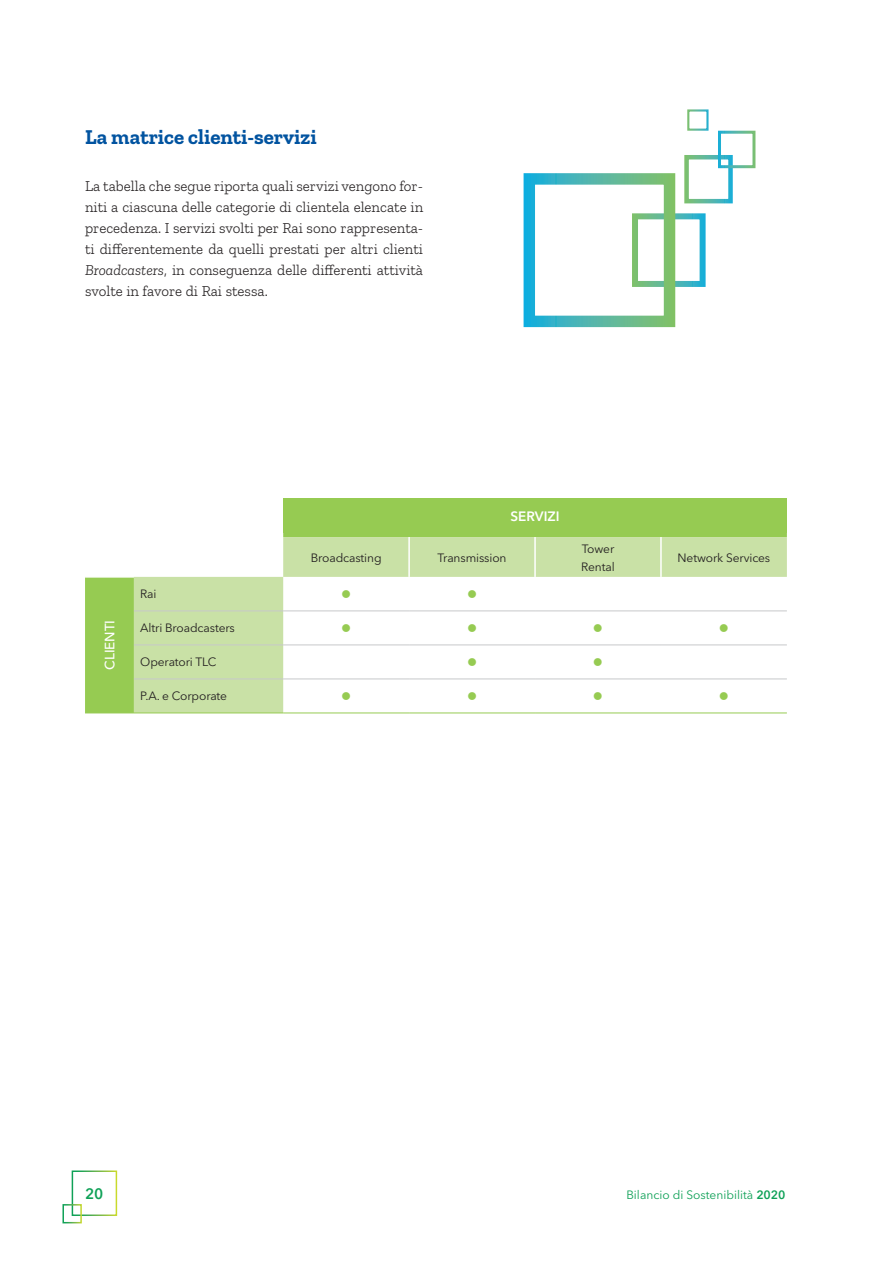
<style>
.page{position:relative;width:893px;height:1263px;background:#fff}
.page>*{position:absolute;margin:0;border:0;box-sizing:border-box;transform-origin:0 0}
.t1{font:700 21px "Zilla Slab";color:#0153a0}
.t2{font:300 15px/21px "Zilla Slab";color:#231f20;text-align:justify}
.t3{font:600 15px "Avenir Next LT Pro";color:#0fa157}
.t4{font:13.5px "Wingdings";color:#96cb52}
.t5{font:600 13.5px "Avenir Next LT Pro";color:#fff}
.t6{font:500 13.5px "Avenir Next LT Pro";color:#fff}
.t7{font:12px/18px "Avenir Next LT Pro";letter-spacing:-.01em;color:#231f20}
.t8{font:12px "Avenir Next LT Pro";color:#0fa157}
.s1{font-style:italic}
.s2{font-weight:600}
</style>
<div class="page">
<div style="left:72px;top:1170px;width:45px;height:46px;border:2px solid #fff"></div>
<div style="left:62px;top:1204px;width:20px;height:19px;border:2px solid #fff"></div>
<div style="left:718px;top:131px;width:37px;height:37px;border:3px solid #fff"></div>
<div style="left:687px;top:109px;width:21px;height:22px;border:2px solid #fff"></div>
<div style="left:283px;top:498px;width:504px;height:34px;background:#96cb52"></div>
<svg style="left:85px;top:532px;width:702px;height:180px;fill:#96cb52"></svg>
<svg style="left:134px;top:537px;width:653px;height:175px"></svg>
<hr style="left:85px;top:576px;width:49px;height:2px;background:#fff">
<hr style="left:408px;top:577px;width:2px;height:33px;background:#fff">
<hr style="left:534px;top:577px;width:2px;height:33px;background:#fff">
<hr style="left:660px;top:577px;width:2px;height:33px;background:#fff">
<hr style="left:408px;top:611px;width:2px;height:33px;background:#fff">
<hr style="left:534px;top:611px;width:2px;height:33px;background:#fff">
<hr style="left:660px;top:611px;width:2px;height:33px;background:#fff">
<hr style="left:408px;top:645px;width:2px;height:33px;background:#fff">
<hr style="left:534px;top:645px;width:2px;height:33px;background:#fff">
<hr style="left:660px;top:645px;width:2px;height:33px;background:#fff">
<hr style="left:408px;top:679px;width:2px;height:33px;background:#fff">
<hr style="left:534px;top:679px;width:2px;height:33px;background:#fff">
<hr style="left:660px;top:679px;width:2px;height:33px;background:#fff">
<hr style="left:134px;top:610px;width:149px;height:1px;background:#c7c8ca">
<hr style="left:283px;top:610px;width:126px;height:1px;background:#c7c8ca">
<hr style="left:409px;top:610px;width:126px;height:1px;background:#c7c8ca">
<hr style="left:535px;top:610px;width:126px;height:1px;background:#c7c8ca">
<hr style="left:661px;top:610px;width:126px;height:1px;background:#c7c8ca">
<hr style="left:134px;top:644px;width:149px;height:1px;background:#c7c8ca">
<hr style="left:283px;top:644px;width:126px;height:1px;background:#c7c8ca">
<hr style="left:409px;top:644px;width:126px;height:1px;background:#c7c8ca">
<hr style="left:535px;top:644px;width:126px;height:1px;background:#c7c8ca">
<hr style="left:661px;top:644px;width:126px;height:1px;background:#c7c8ca">
<hr style="left:134px;top:678px;width:149px;height:1px;background:#c7c8ca">
<hr style="left:283px;top:678px;width:126px;height:1px;background:#c7c8ca">
<hr style="left:409px;top:678px;width:126px;height:1px;background:#c7c8ca">
<hr style="left:535px;top:678px;width:126px;height:1px;background:#c7c8ca">
<hr style="left:661px;top:678px;width:126px;height:1px;background:#c7c8ca">
<hr style="left:408px;top:537px;width:2px;height:40px;background:#fff">
<hr style="left:534px;top:537px;width:2px;height:40px;background:#fff">
<hr style="left:660px;top:537px;width:2px;height:40px;background:#fff">
<hr style="left:134px;top:712px;width:149px;height:1px;background:#96cb52">
<hr style="left:283px;top:712px;width:126px;height:1px;background:#96cb52">
<hr style="left:409px;top:712px;width:126px;height:1px;background:#96cb52">
<hr style="left:535px;top:712px;width:126px;height:1px;background:#96cb52">
<hr style="left:661px;top:712px;width:126px;height:1px;background:#96cb52">
<hr style="left:85px;top:712px;width:49px;height:1px;background:#96cb52">
<h1 class="t1" style="left:85px;top:125px;width:233px">La matrice clienti-servizi</h1>
<p class="t2" style="left:85px;top:175px;width:340px">La tabella che segue riporta quali servizi vengono for&shy;niti a ciascuna delle categorie di clientela elencate in precedenza. I servizi svolti per Rai sono rappresenta&shy;ti differentemente da quelli prestati per altri clienti <span class="s1">Broadcasters</span>, in conseguenza delle differenti attività svolte in favore di Rai stessa.</p>
<p class="t5" style="left:511px;top:508px;width:50px">SERVIZI</p>
<p class="t6" style="left:102px;top:670px;width:51px;rotate:-90deg">CLIENTI</p>
<p class="t7" style="left:311px;top:548px;width:72px">Broadcasting</p>
<p class="t7" style="left:438px;top:548px;width:70px">Transmission</p>
<p class="t7" style="left:581px;top:539px;width:35px">Tower<br>Rental</p>
<p class="t7" style="left:677px;top:548px;width:94px">Network Services</p>
<p class="t7" style="left:140px;top:585px;width:18px">Rai</p>
<p class="t4" style="left:341px;top:587px;width:12px">●</p>
<p class="t4" style="left:467px;top:587px;width:12px">●</p>
<p class="t7" style="left:140px;top:619px;width:96px">Altri Broadcasters</p>
<p class="t4" style="left:341px;top:621px;width:12px">●</p>
<p class="t4" style="left:467px;top:621px;width:12px">●</p>
<p class="t4" style="left:593px;top:621px;width:12px">●</p>
<p class="t4" style="left:719px;top:621px;width:12px">●</p>
<p class="t7" style="left:140px;top:653px;width:78px">Operatori TLC</p>
<p class="t4" style="left:467px;top:655px;width:12px">●</p>
<p class="t4" style="left:593px;top:655px;width:12px">●</p>
<p class="t7" style="left:140px;top:687px;width:88px">P.A. e Corporate</p>
<p class="t4" style="left:341px;top:689px;width:12px">●</p>
<p class="t4" style="left:467px;top:689px;width:12px">●</p>
<p class="t4" style="left:593px;top:689px;width:12px">●</p>
<p class="t4" style="left:719px;top:689px;width:12px">●</p>
<p class="t3" style="left:85px;top:1184px;width:20px">20</p>
<p class="t8" style="left:626px;top:1187px;width:161px">Bilancio di Sostenibilità <span class="s2">2020</span></p>
</div>
